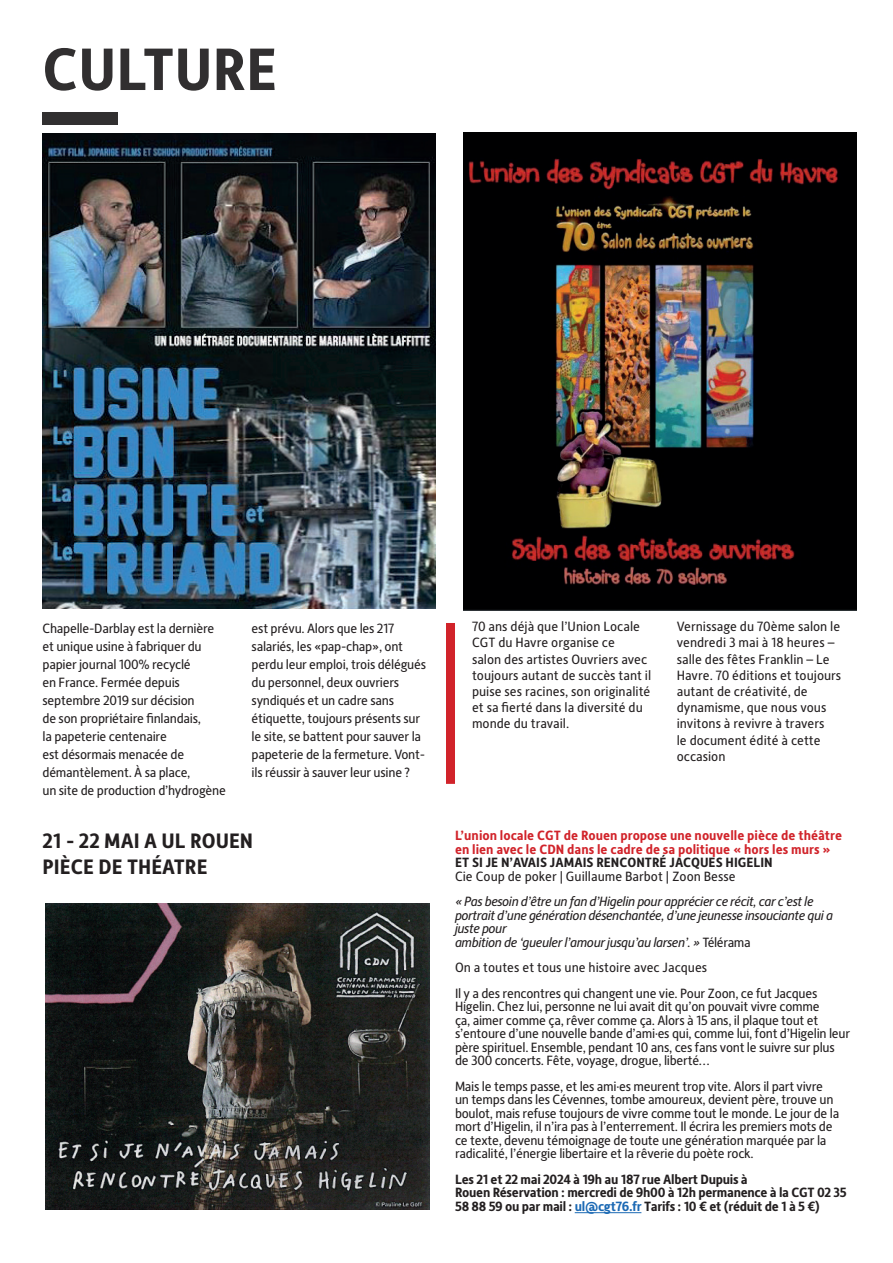
<style>
.page{position:relative;width:893px;height:1263px;background:#fff}
.page>*{position:absolute;margin:0;border:0;box-sizing:border-box;transform-origin:0 0}
.t1{font:700 60px "Alber New";color:#312f30}
.t2{font:700 21px "Alber New";color:#231f20}
.No_Spacing{font:13.5px/18px "Alber New";letter-spacing:-.02em;color:#231f20}
.No_Spacing-2{font:13.5px/16.2px "Alber New";color:#231f20}
.No_Spacing-3{font:700 13.5px/13.5px "Alber New";color:#d1232a}
.No_Spacing-4{font:italic 13.5px/13.5px "Alber New";letter-spacing:-.03em;color:#231f20}
.No_Spacing-5{font:700 13.5px/13.5px "Alber New";letter-spacing:-.02em;color:#231f20}
.s1{color:#231f20}
.s2{font-weight:400;color:#231f20}
.s3{font-style:normal}
.s4{color:#1b69b4}
</style>
<div class="page">
<div style="left:43px;top:112px;width:75px;height:13px;background:#312f30"></div>
<img style="left:43px;top:133px;width:392px;height:475px">
<hr style="left:575px;top:1212px;width:66px;height:1px;background:#1b69b4">
<img style="left:46px;top:904px;width:383px;height:306px">
<img style="left:463px;top:133px;width:393px;height:477px">
<div style="left:446px;top:623px;width:9px;height:161px;background:#d1232a"></div>
<p class="t1" style="left:43px;top:30px;width:236px">CULTURE</p>
<p class="No_Spacing" style="left:43px;top:619px;width:185px">Chapelle-Darblay est la dernière et unique usine à fabriquer du papier journal 100% recyclé<br>en France. Fermée depuis septembre 2019 sur décision<br>de son propriétaire finlandais,<br>la papeterie centenaire<br>est désormais menacée de démantèlement. À sa place,<br>un site de production d’hydrogène</p>
<p class="No_Spacing" style="left:252px;top:619px;width:176px">est prévu. Alors que les 217 salariés, les «pap-chap», ont perdu leur emploi, trois délégués du personnel, deux ouvriers syndiqués et un cadre sans étiquette, toujours présents sur le site, se battent pour sauver la papeterie de la fermeture. Vont&shy;ils réussir à sauver leur usine ?</p>
<p class="t2" style="left:43px;top:827px;width:212px">21 - 22 MAI A UL ROUEN</p>
<p class="t2" style="left:43px;top:853px;width:167px">PIÈCE DE THÉATRE</p>
<p class="No_Spacing-2" style="left:472px;top:618px;width:181px">70 ans déjà que l’Union Locale<br>CGT du Havre organise ce<br>salon des artistes Ouvriers avec toujours autant de succès tant il puise ses racines, son originalité et sa fierté dans la diversité du monde du travail.</p>
<p class="No_Spacing-2" style="left:677px;top:618px;width:166px">Vernissage du 70ème salon le vendredi 3 mai à 18 heures – salle des fêtes Franklin – Le<br>Havre. 70 éditions et toujours autant de créativité, de dynamisme, que nous vous invitons à revivre à travers<br>le document édité à cette occasion</p>
<p class="No_Spacing-3" style="left:455px;top:828px;width:389px">L’union locale CGT de Rouen propose une nouvelle pièce de théâtre en lien avec le CDN dans le cadre de sa politique « hors les murs » <span class="s1">ET SI JE N’AVAIS JAMAIS RENCONTRÉ JACQUES HIGELIN<br></span><span class="s2">Cie Coup de poker | Guillaume Barbot | Zoon Besse</span></p>
<p class="No_Spacing-4" style="left:455px;top:894px;width:380px">« Pas besoin d’être un fan d’Higelin pour apprécier ce récit, car c’est le portrait d’une génération désenchantée, d’une jeunesse insouciante qui a juste pour<br>ambition de ‘gueuler l’amour jusqu’au larsen’. » <span class="s3">Télérama</span></p>
<p class="No_Spacing-2" style="left:455px;top:959px;width:254px">On a toutes et tous une histoire avec Jacques</p>
<p class="No_Spacing" style="left:455px;top:986px;width:397px;line-height:13.5px">Il y a des rencontres qui changent une vie. Pour Zoon, ce fut Jacques Higelin. Chez lui, personne ne lui avait dit qu’on pouvait vivre comme<br>ça, aimer comme ça, rêver comme ça. Alors à 15 ans, il plaque tout et s’entoure d’une nouvelle bande d’ami·es qui, comme lui, font d’Higelin leur père spirituel. Ensemble, pendant 10 ans, ces fans vont le suivre sur plus de 300 concerts. Fête, voyage, drogue, liberté…</p>
<p class="No_Spacing" style="left:455px;top:1079px;width:386px;line-height:13.5px">Mais le temps passe, et les ami·es meurent trop vite. Alors il part vivre un temps dans les Cévennes, tombe amoureux, devient père, trouve un boulot, mais refuse toujours de vivre comme tout le monde. Le jour de la mort d’Higelin, il n’ira pas à l’enterrement. Il écrira les premiers mots de ce texte, devenu témoignage de toute une génération marquée par la radicalité, l’énergie libertaire et la rêverie du poète rock.</p>
<p class="No_Spacing-5" style="left:455px;top:1172px;width:393px">Les 21 et 22 mai 2024 à 19h au 187 rue Albert Dupuis à<br>Rouen Réservation : mercredi de 9h00 à 12h permanence à la CGT 02 35<br>58 88 59 ou par mail : <span class="s4">ul@cgt76.fr</span> Tarifs : 10 € et (réduit de 1 à 5 €)</p>
</div>
